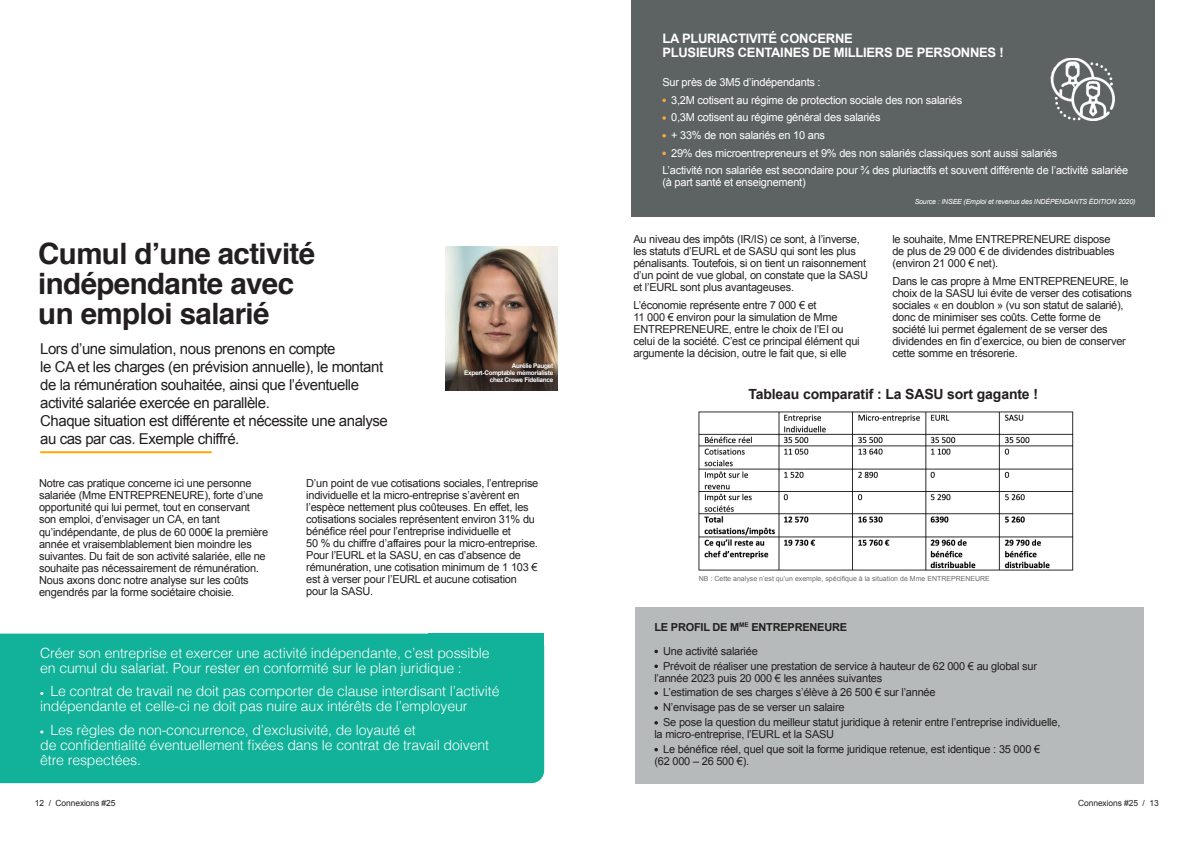
<style>
.page{position:relative;width:1191px;height:842px;background:#fff}
.page>*{position:absolute;margin:0;border:0;box-sizing:border-box;transform-origin:0 0}
.t1{font:700 29.5px/30.3px "Helvetica";letter-spacing:-.02em;color:#231f20}
.t2{font:15px/18px "Arial";letter-spacing:-.03em;color:#231f20}
.t3{font:300 14.1px/15px "Helvetica";letter-spacing:-.01em;color:#fff}
.t4{font:700 14px "Arial";letter-spacing:-.01em;color:#231f20}
.t5{font:700 13px/14px "Arial";letter-spacing:-.02em;color:#fff}
.t6{font:11px/12px "Arial";letter-spacing:-.02em;color:#231f20}
.t7{font:11px/12px "Arial";letter-spacing:-.02em;color:#fff}
.t8{font:700 11px "Arial";letter-spacing:-.02em;color:#231f20}
.t9{font:8.5px "Arial";letter-spacing:-.01em;color:#231f20}
.t10{font:7px "Arial";color:#6c6d70}
.t11{font:italic 7px "Arial";letter-spacing:-.02em;color:#fff}
.t12{font:700 6.4px/7px "Arial";letter-spacing:-.04em;color:#fff;text-align:right}
</style>
<div class="page">
<div style="left:0;top:634px;width:544px;height:149px;background:#11b299"></div>
<div style="left:428px;top:634px;width:116px;height:29px;background:#11b299"></div>
<div style="left:634px;top:607px;width:509px;height:176px;background:#b7baba"></div>
<svg style="left:654px;top:650px;width:4px;height:3px"></svg>
<svg style="left:654px;top:664px;width:4px;height:4px"></svg>
<svg style="left:654px;top:691px;width:4px;height:4px"></svg>
<svg style="left:654px;top:706px;width:4px;height:4px"></svg>
<svg style="left:654px;top:721px;width:4px;height:4px"></svg>
<svg style="left:654px;top:748px;width:4px;height:3px"></svg>
<img style="left:445px;top:247px;width:112px;height:114px">
<hr style="left:40px;top:451px;width:172px;height:2px;background:#ffa700">
<svg style="left:445px;top:361px;width:112px;height:29px;background:#463931"></svg>
<img style="left:698px;top:411px;width:376px;height:160px">
<div style="left:631px;top:0;width:523px;height:217px;background:#5d6362"></div>
<img style="left:1050px;top:58px;width:64px;height:62px">
<svg style="left:662px;top:99px;width:4px;height:3px"></svg>
<svg style="left:662px;top:116px;width:4px;height:4px"></svg>
<svg style="left:662px;top:134px;width:4px;height:3px"></svg>
<svg style="left:662px;top:152px;width:4px;height:3px"></svg>
<p class="t1" style="left:38px;top:239px;width:278px">Cumul d’une activité indépendante avec un emploi salarié</p>
<p class="t2" style="left:40px;top:340px;width:344px">Lors d’une simulation, nous prenons en compte<br>le CA et les charges (en prévision annuelle), le montant de la rémunération souhaitée, ainsi que l’éventuelle activité salariée exercée en parallèle.</p>
<p class="t2" style="left:40px;top:412px;width:349px">Chaque situation est différente et nécessite une analyse au cas par cas. Exemple chiffré.</p>
<p class="t12" style="left:512px;top:363px;width:43px">Aurélie Pauget</p>
<p class="t12" style="left:464px;top:370px;width:91px">Expert-Comptable mémorialiste chez Crowe Fideliance</p>
<p class="t6" style="left:39px;top:478px;width:230px">Notre cas pratique concerne ici une personne salariée (Mme ENTREPRENEURE), forte d’une opportunité qui lui permet, tout en conservant son emploi, d’envisager un CA, en tant qu’indépendante, de plus de 60 000€ la première année et vraisemblablement bien moindre les suivantes. Du fait de son activité salariée, elle ne souhaite pas nécessairement de rémunération.<br>Nous axons donc notre analyse sur les coûts engendrés par la forme sociétaire choisie.</p>
<p class="t6" style="left:306px;top:477px;width:234px">D’un point de vue cotisations sociales, l’entreprise individuelle et la micro-entreprise s’avèrent en l’espèce nettement plus coûteuses. En effet, les cotisations sociales représentent environ 31% du bénéfice réel pour l’entreprise individuelle et<br>50 % du chiffre d’affaires pour la micro-entreprise.<br>Pour l’EURL et la SASU, en cas d’absence de rémunération, une cotisation minimum de 1 103 € est à verser pour l’EURL et aucune cotisation pour la SASU.</p>
<p class="t3" style="left:40px;top:644px;width:451px">Créer son entreprise et exercer une activité indépendante, c’est possible en cumul du salariat. Pour rester en conformité sur le plan juridique :</p>
<p class="t3" style="left:40px;top:683px;width:461px;text-indent:10px">Le contrat de travail ne doit pas comporter de clause interdisant l’activité indépendante et celle-ci ne doit pas nuire aux intérêts de l’employeur</p>
<p class="t3" style="left:40px;top:721px;width:450px;text-indent:10px">Les règles de non-concurrence, d’exclusivité, de loyauté et<br>de confidentialité éventuellement fixées dans le contrat de travail doivent être respectées.</p>
<p class="t5" style="left:662px;top:31px;width:343px">LA PLURIACTIVITÉ CONCERNE<br>PLUSIEURS CENTAINES DE MILLIERS DE PERSONNES !</p>
<p class="t7" style="left:662px;top:76px;width:160px">Sur près de 3M5 d’indépendants :</p>
<p class="t7" style="left:671px;top:94px;width:293px">3,2M cotisent au régime de protection sociale des non salariés</p>
<p class="t7" style="left:671px;top:111px;width:211px">0,3M cotisent au régime général des salariés</p>
<p class="t7" style="left:671px;top:129px;width:155px">+ 33% de non salariés en 10 ans</p>
<p class="t7" style="left:671px;top:147px;width:388px">29% des microentrepreneurs et 9% des non salariés classiques sont aussi salariés</p>
<p class="t7" style="left:662px;top:164px;width:467px">L’activité non salariée est secondaire pour ¾ des pluriactifs et souvent différente de l’activité salariée (à part santé et enseignement)</p>
<p class="t11" style="left:914px;top:197px;width:222px">Source : INSEE (Emploi et revenus des INDÉPENDANTS ÉDITION 2020)</p>
<p class="t6" style="left:633px;top:233px;width:236px">Au niveau des impôts (IR/IS) ce sont, à l’inverse, les statuts d’EURL et de SASU qui sont les plus pénalisants. Toutefois, si on tient un raisonnement d’un point de vue global, on constate que la SASU et l’EURL sont plus avantageuses.</p>
<p class="t6" style="left:633px;top:299px;width:228px">L’économie représente entre 7 000 € et<br>11 000 € environ pour la simulation de Mme ENTREPRENEURE, entre le choix de l’EI ou celui de la société. C’est ce principal élément qui argumente la décision, outre le fait que, si elle</p>
<p class="t6" style="left:892px;top:233px;width:224px">le souhaite, Mme ENTREPRENEURE dispose de plus de 29 000 € de dividendes distribuables (environ 21 000 € net).</p>
<p class="t6" style="left:892px;top:275px;width:241px">Dans le cas propre à Mme ENTREPRENEURE, le choix de la SASU lui évite de verser des cotisations sociales « en doublon » (vu son statut de salarié), donc de minimiser ses coûts. Cette forme de société lui permet également de se verser des dividendes en fin d’exercice, ou bien de conserver cette somme en trésorerie.</p>
<p class="t4" style="left:748px;top:385px;width:291px">Tableau comparatif : La SASU sort gagante !</p>
<p class="t10" style="left:699px;top:574px;width:292px">NB : Cette analyse n’est qu’un exemple, spécifique à la situation de Mme ENTREPRENEURE</p>
<p class="t8" style="left:654px;top:620px;width:194px">LE PROFIL DE M<sup>ME</sup> ENTREPRENEURE</p>
<p class="t6" style="left:663px;top:645px;width:96px">Une activité salariée</p>
<p class="t6" style="left:654px;top:660px;width:384px;text-indent:9px">Prévoit de réaliser une prestation de service à hauteur de 62 000 € au global sur l’année 2023 puis 20 000 € les années suivantes</p>
<p class="t6" style="left:663px;top:687px;width:274px">L’estimation de ses charges s’élève à 26 500 € sur l’année</p>
<p class="t6" style="left:663px;top:701px;width:183px">N’envisage pas de se verser un salaire</p>
<p class="t6" style="left:654px;top:716px;width:407px;text-indent:9px">Se pose la question du meilleur statut juridique à retenir entre l’entreprise individuelle, la micro-entreprise, l’EURL et la SASU</p>
<p class="t6" style="left:654px;top:743px;width:387px;text-indent:9px">Le bénéfice réel, quel que soit la forme juridique retenue, est identique : 35 000 € (62 000 – 26 500 €).</p>
<p class="t9" style="left:35px;top:798px;width:82px">12 / Connexions #25</p>
<p class="t9" style="left:1078px;top:797px;width:82px">Connexions #25 / 13</p>
</div>
